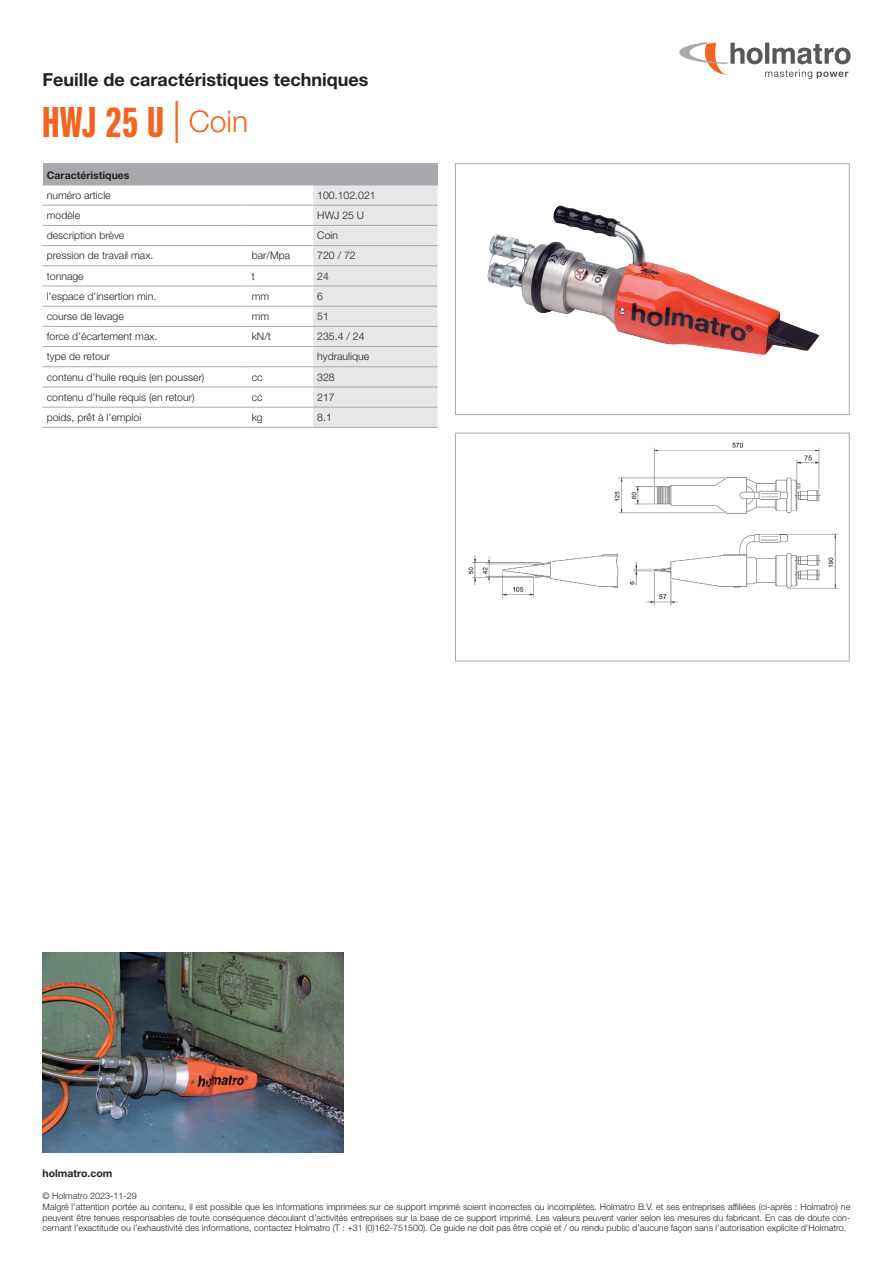
<style>
.page{position:relative;width:893px;height:1263px;background:#fff}
.page>*{position:absolute;margin:0;border:0;box-sizing:border-box;transform-origin:0 0}
.t1{font:700 42px "Neue Helvetica Pro 79 Cm";color:#f36421}
.t2{font:700 18px "Helvetica Neue LT Std";color:#231f20}
.t3{font:300 10.5px "Helvetica Neue LT Std";color:#231f20}
.t4{font:700 10.5px "Helvetica Neue LT Std";color:#231f20}
.t5{font:300 9px/10.8px "Helvetica Neue LT Std";color:#231f20}
.s1{font-family:"Helvetica Neue LT Std";font-weight:300}
.s2{font-family:"Helvetica Neue LT Std";font-weight:300;font-size:30px}
</style>
<div class="page">
<svg style="left:679px;top:42px;width:171px;height:37px"></svg>
<div style="left:43px;top:164px;width:394px;height:21px;background:#a8a9ad"></div>
<svg style="left:313px;top:164px;width:125px;height:263px;background:#e0e1e3"></svg>
<hr style="left:43px;top:185px;width:204px;height:1px;background:#a8a9ad">
<hr style="left:247px;top:185px;width:66px;height:1px;background:#a8a9ad">
<hr style="left:313px;top:185px;width:125px;height:1px;background:#a8a9ad">
<hr style="left:43px;top:205px;width:204px;height:1px;background:#a8a9ad">
<hr style="left:247px;top:205px;width:66px;height:1px;background:#a8a9ad">
<hr style="left:313px;top:205px;width:124px;height:1px;background:#a8a9ad">
<hr style="left:43px;top:225px;width:204px;height:1px;background:#a8a9ad">
<hr style="left:247px;top:225px;width:66px;height:1px;background:#a8a9ad">
<hr style="left:313px;top:225px;width:124px;height:1px;background:#a8a9ad">
<hr style="left:43px;top:245px;width:204px;height:1px;background:#a8a9ad">
<hr style="left:247px;top:245px;width:66px;height:1px;background:#a8a9ad">
<hr style="left:313px;top:245px;width:124px;height:1px;background:#a8a9ad">
<hr style="left:43px;top:265px;width:204px;height:1px;background:#a8a9ad">
<hr style="left:247px;top:265px;width:66px;height:1px;background:#a8a9ad">
<hr style="left:313px;top:265px;width:124px;height:1px;background:#a8a9ad">
<hr style="left:43px;top:286px;width:204px;height:1px;background:#a8a9ad">
<hr style="left:247px;top:286px;width:66px;height:1px;background:#a8a9ad">
<hr style="left:313px;top:286px;width:124px;height:1px;background:#a8a9ad">
<hr style="left:43px;top:306px;width:204px;height:1px;background:#a8a9ad">
<hr style="left:247px;top:306px;width:66px;height:1px;background:#a8a9ad">
<hr style="left:313px;top:306px;width:124px;height:1px;background:#a8a9ad">
<hr style="left:43px;top:326px;width:204px;height:1px;background:#a8a9ad">
<hr style="left:247px;top:326px;width:66px;height:1px;background:#a8a9ad">
<hr style="left:313px;top:326px;width:124px;height:1px;background:#a8a9ad">
<hr style="left:43px;top:346px;width:204px;height:1px;background:#a8a9ad">
<hr style="left:247px;top:346px;width:66px;height:1px;background:#a8a9ad">
<hr style="left:313px;top:346px;width:124px;height:1px;background:#a8a9ad">
<hr style="left:43px;top:366px;width:204px;height:1px;background:#a8a9ad">
<hr style="left:247px;top:366px;width:66px;height:1px;background:#a8a9ad">
<hr style="left:313px;top:366px;width:124px;height:1px;background:#a8a9ad">
<hr style="left:43px;top:387px;width:204px;height:1px;background:#a8a9ad">
<hr style="left:247px;top:387px;width:66px;height:1px;background:#a8a9ad">
<hr style="left:313px;top:387px;width:124px;height:1px;background:#a8a9ad">
<hr style="left:43px;top:427px;width:204px;height:1px;background:#a8a9ad">
<hr style="left:43px;top:407px;width:204px;height:1px;background:#a8a9ad">
<hr style="left:247px;top:427px;width:66px;height:1px;background:#a8a9ad">
<hr style="left:247px;top:407px;width:66px;height:1px;background:#a8a9ad">
<hr style="left:313px;top:427px;width:124px;height:1px;background:#a8a9ad">
<hr style="left:313px;top:407px;width:124px;height:1px;background:#a8a9ad">
<img style="left:43px;top:952px;width:300px;height:200px">
<img style="left:468px;top:442px;width:371px;height:164px">
<div style="left:455px;top:433px;width:394px;height:228px;border:1px solid #a8a9ad"></div>
<img style="left:487px;top:205px;width:333px;height:150px">
<div style="left:455px;top:164px;width:394px;height:251px;border:1px solid #a8a9ad"></div>
<h2 class="t2" style="left:43px;top:68px;width:327px">Feuille de caractéristiques techniques</h2>
<h1 class="t1" style="left:43px;top:97px;width:207px">HWJ 25 U <span class="s1">|</span> <span class="s2">Coin</span></h1>
<p class="t4" style="left:47px;top:168px;width:84px">Caractéristiques</p>
<p class="t3" style="left:47px;top:189px;width:65px">numéro article</p>
<p class="t3" style="left:317px;top:189px;width:60px">100.102.021</p>
<p class="t3" style="left:47px;top:209px;width:35px">modèle</p>
<p class="t3" style="left:317px;top:209px;width:48px">HWJ 25 U</p>
<p class="t3" style="left:47px;top:229px;width:79px">description brève</p>
<p class="t3" style="left:317px;top:229px;width:22px">Coin</p>
<p class="t3" style="left:47px;top:249px;width:108px">pression de travail max.</p>
<p class="t3" style="left:252px;top:249px;width:40px">bar/Mpa</p>
<p class="t3" style="left:317px;top:249px;width:40px">720 / 72</p>
<p class="t3" style="left:47px;top:269px;width:38px">tonnage</p>
<p class="t3" style="left:252px;top:269px;width:5px">t</p>
<p class="t3" style="left:317px;top:269px;width:13px">24</p>
<p class="t3" style="left:47px;top:290px;width:111px">l’espace d’insertion min.</p>
<p class="t3" style="left:252px;top:290px;width:19px">mm</p>
<p class="t3" style="left:317px;top:290px;width:7px">6</p>
<p class="t3" style="left:47px;top:310px;width:79px">course de levage</p>
<p class="t3" style="left:252px;top:310px;width:19px">mm</p>
<p class="t3" style="left:317px;top:310px;width:13px">51</p>
<p class="t3" style="left:47px;top:330px;width:112px">force d’écartement max.</p>
<p class="t3" style="left:252px;top:330px;width:21px">kN/t</p>
<p class="t3" style="left:317px;top:330px;width:49px">235.4 / 24</p>
<p class="t3" style="left:47px;top:350px;width:65px">type de retour</p>
<p class="t3" style="left:317px;top:350px;width:53px">hydraulique</p>
<p class="t3" style="left:47px;top:370px;width:159px">contenu d’huile requis (en pousser)</p>
<p class="t3" style="left:252px;top:370px;width:12px">cc</p>
<p class="t3" style="left:317px;top:370px;width:19px">328</p>
<p class="t3" style="left:47px;top:391px;width:149px">contenu d’huile requis (en retour)</p>
<p class="t3" style="left:252px;top:391px;width:12px">cc</p>
<p class="t3" style="left:317px;top:391px;width:19px">217</p>
<p class="t3" style="left:47px;top:411px;width:96px">poids, prêt à l’emploi</p>
<p class="t3" style="left:252px;top:411px;width:13px">kg</p>
<p class="t3" style="left:317px;top:411px;width:16px">8.1</p>
<p class="t4" style="left:43px;top:1167px;width:71px">holmatro.com</p>
<p class="t5" style="left:43px;top:1190px;width:809px">© Holmatro 2023-11-29<br>Malgré l’attention portée au contenu, il est possible que les informations imprimées sur ce support imprimé soient incorrectes ou incomplètes. Holmatro B.V. et ses entreprises affiliées (ci-après : Holmatro) ne peuvent être tenues responsables de toute conséquence découlant d’activités entreprises sur la base de ce support imprimé. Les valeurs peuvent varier selon les mesures du fabricant. En cas de doute con&shy;cernant l’exactitude ou l’exhaustivité des informations, contactez Holmatro (T : +31 (0)162-751500). Ce guide ne doit pas être copié et / ou rendu public d’aucune façon sans l’autorisation explicite d’Holmatro.</p>
</div>
